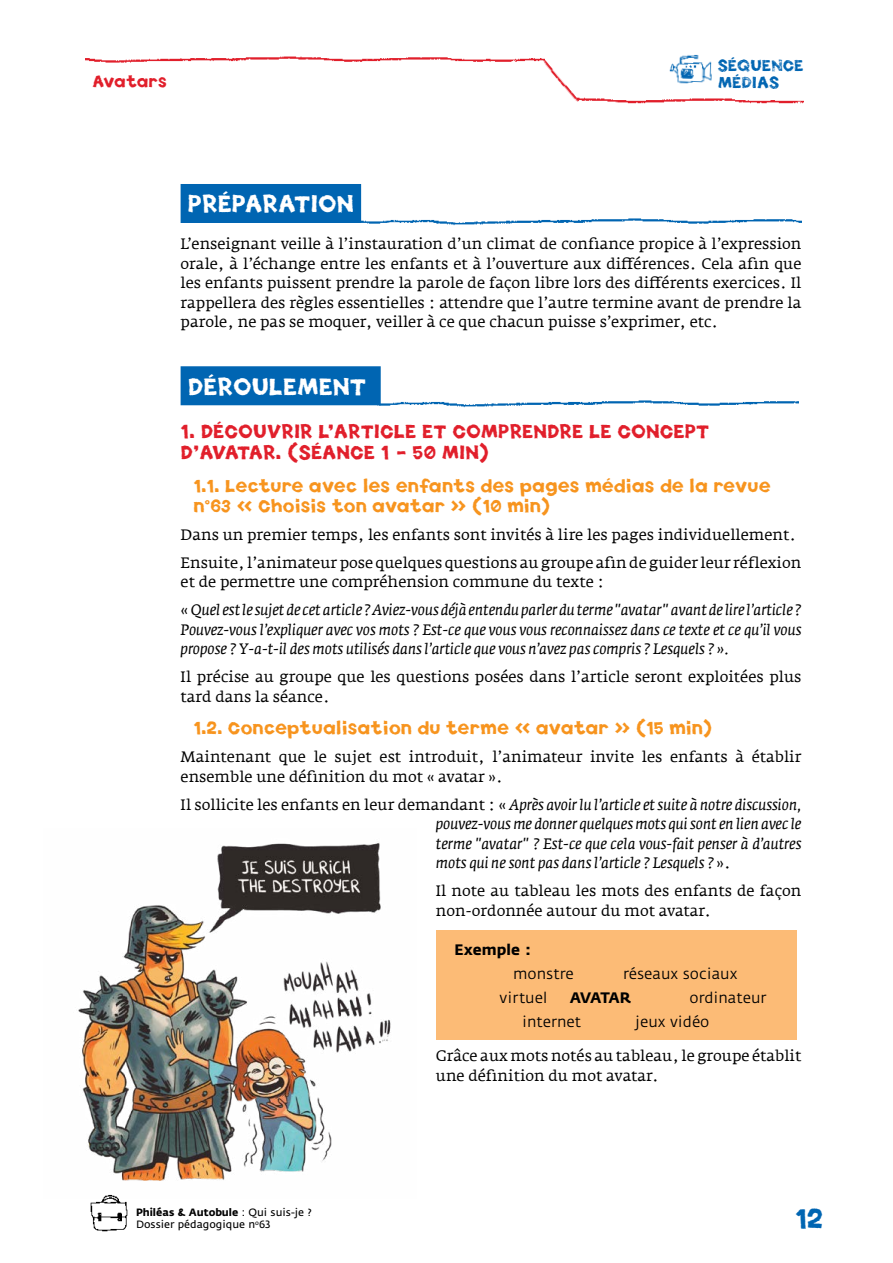
<style>
.page{position:relative;width:893px;height:1263px;background:#fff}
.page>*{position:absolute;margin:0;border:0;box-sizing:border-box;transform-origin:0 0}
.t1{font:25.5px "Spud AF Crisp";color:#0065b2}
.t2{font:22.5px "Spud AF Crisp";color:#fff}
.t3{font:18px/21.6px "Spud AF Crisp";color:#e11f2b}
.t4{font:16.5px/19.8px "Spud AF Crisp";color:#f7941e}
.t5{font:15px/19.5px "Fedra Serif A";color:#000}
.t6{font:italic 15px/19.5px "Fedra Serif A";color:#000}
.t7{font:15px "Fedra Sans";color:#000}
.t8{font:15px/16.4px "Spud AF Tatty";color:#0065b2}
.t9{font:700 15px "Fedra Sans";color:#000}
.t10{font:15px "Spud AF Crisp";letter-spacing:-.015em;color:#e11f2b}
.t11{font:10.5px "Fedra Sans Bold TF";color:#000}
.t12{font:10.5px "Fedra Sans";color:#000}
.s1{font-style:normal}
.s2{font-family:"Fedra Sans"}
</style>
<div class="page">
<img style="left:90px;top:1198px;width:38px;height:34px">
<img style="left:85px;top:56px;width:445px;height:7px">
<img style="left:584px;top:97px;width:220px;height:7px">
<img style="left:530px;top:58px;width:54px;height:44px">
<img style="left:669px;top:54px;width:43px;height:30px">
<img style="left:361px;top:216px;width:440px;height:10px">
<img style="left:339px;top:400px;width:459px;height:8px">
<div style="left:181px;top:184px;width:180px;height:39px;background:#0065b2"></div>
<div style="left:181px;top:366px;width:200px;height:39px;background:#0065b2"></div>
<div style="left:436px;top:930px;width:360px;height:109px;background:#fcbb76"></div>
<img style="left:78px;top:843px;width:313px;height:355px">
<p class="t10" style="left:93px;top:72px;width:76px">Avatars</p>
<p class="t8" style="left:718px;top:58px;width:87px">SÉQUENCE<br>MÉDIAS</p>
<h2 class="t2" style="left:188px;top:190px;width:168px">PRÉPARATION</h2>
<p class="t5" style="left:181px;top:234px;width:622px;text-align:justify">L’enseignant veille à l’instauration d’un climat de confiance propice à l’expression orale, à l’échange entre les enfants et à l’ouverture aux différences. Cela afin que les enfants puissent prendre la parole de façon libre lors des différents exercices. Il rappellera des règles essentielles : attendre que l’autre termine avant de prendre la parole, ne pas se moquer, veiller à ce que chacun puisse s’exprimer, etc.</p>
<h2 class="t2" style="left:188px;top:372px;width:180px">DÉROULEMENT</h2>
<p class="t3" style="left:181px;top:420px;width:530px">1. DÉCOUVRIR L’ARTICLE ET COMPRENDRE LE CONCEPT<br>D’AVATAR. (SÉANCE 1 - 50 MIN)</p>
<p class="t4" style="left:193px;top:476px;width:579px">1.1. Lecture avec les enfants des pages médias de la revue n°63 « Choisis ton avatar » (10 min)</p>
<p class="t5" style="left:181px;top:520px;width:622px;line-height:28px">Dans un premier temps, les enfants sont invités à lire les pages individuellement.<br>Ensuite, l’animateur pose quelques questions au groupe afin de guider leur réflexion</p>
<p class="t6" style="left:181px;top:568px;width:622px;line-height:28px"><span class="s1">et de permettre une compréhension commune du texte :<br>«</span> Quel estle sujetde cetarticle ?Aviez-vousdéjàentenduparlerduterme "avatar" avantde lire l’article ?</p>
<p class="t6" style="left:181px;top:620px;width:622px">Pouvez-vous l’expliquer avec vos mots ? Est-ce que vous vous reconnaissez dans ce texte et ce qu’il vous propose ? Y-a-t-il des mots utilisés dans l’article que vous n’avez pas compris ? Lesquels ? ».</p>
<p class="t5" style="left:181px;top:667px;width:622px">Il précise au groupe que les questions posées dans l’article seront exploitées plus tard dans la séance.</p>
<p class="t4" style="left:193px;top:718px;width:520px">1.2. Conceptualisation du terme « avatar » (15 min)</p>
<p class="t5" style="left:181px;top:747px;width:622px">Maintenant que le sujet est introduit, l’animateur invite les enfants à établir ensemble une définition du mot « avatar ».</p>
<p class="t6" style="left:436px;top:795px;width:367px;text-align:justify;text-indent:-255px"><span class="s1">Il sollicite les enfants en leur demandant : «</span> Après avoir lu l’article et suite à notre discussion, pouvez-vous me donner quelques mots quisont en lien avec le terme "avatar" ? Est-ce que cela vous-fait penser à d’autres mots qui ne sont pas dans l’article ? Lesquels ? <span class="s1">».</span></p>
<p class="t5" style="left:436px;top:881px;width:367px">Il note au tableau les mots des enfants de façon non-ordonnée autour du mot avatar.</p>
<p class="t9" style="left:455px;top:940px;width:78px">Exemple :</p>
<p class="t7" style="left:513px;top:965px;width:62px">monstre</p>
<p class="t7" style="left:623px;top:965px;width:116px">réseaux sociaux</p>
<p class="t7" style="left:500px;top:989px;width:49px">virtuel</p>
<p class="t9" style="left:570px;top:988px;width:63px">AVATAR</p>
<p class="t7" style="left:690px;top:989px;width:78px">ordinateur</p>
<p class="t7" style="left:522px;top:1013px;width:61px">internet</p>
<p class="t7" style="left:635px;top:1013px;width:76px">jeux vidéo</p>
<p class="t5" style="left:436px;top:1046px;width:367px">Grâce aux mots notés au tableau, le groupe établit une définition du mot avatar.</p>
<p class="t11" style="left:136px;top:1206px;width:177px">Philéas &amp; Autobule <span class="s2">: Qui suis-je ?</span></p>
<p class="t12" style="left:136px;top:1219px;width:136px">Dossier pédagogique n<sup>o</sup>63</p>
<h1 class="t1" style="left:795px;top:1202px;width:30px">12</h1>
</div>
